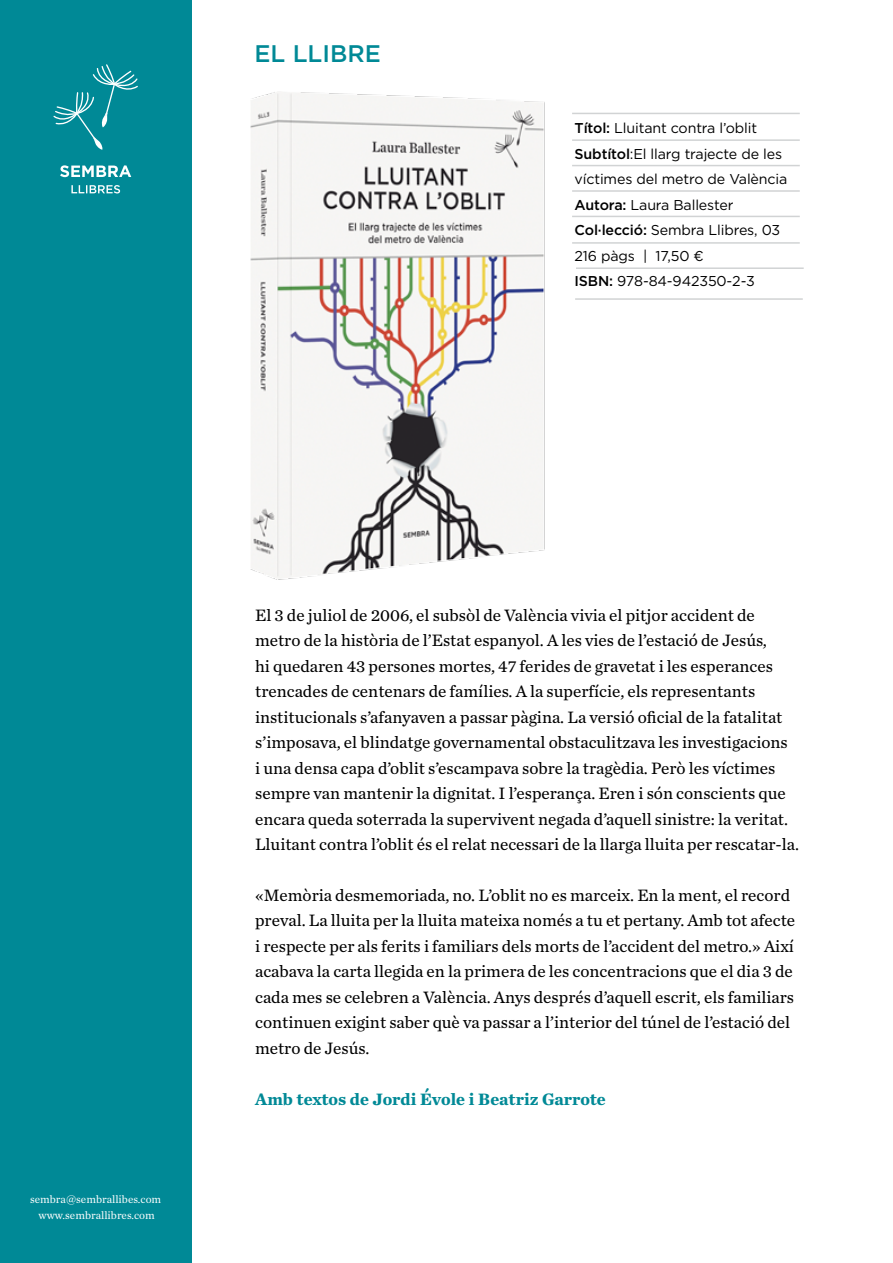
<style>
.page{position:relative;width:893px;height:1263px;background:#fff}
.page>*{position:absolute;margin:0;border:0;box-sizing:border-box;transform-origin:0 0}
.t1{font:500 24px "Gotham";color:#008996}
.t2{font:17.25px/25.5px "Chronicle Text G2";color:#000}
.t3{font:700 17.25px "Chronicle Text G2";color:#008996}
.t4{font:14.25px/25.5px "Gotham";letter-spacing:-.01em;color:#000}
.t5{font:11.25px/16.5px "Chronicle Text G1";color:#fff;text-align:center}
.s1{font-weight:500}
</style>
<div class="page">
<div style="left:0;top:0;width:191px;height:1263px;background:#008996"></div>
<svg style="left:71px;top:185px;width:49px;height:8px"></svg>
<svg style="left:60px;top:165px;width:71px;height:12px"></svg>
<svg style="left:53px;top:64px;width:85px;height:86px"></svg>
<img style="left:251px;top:92px;width:294px;height:488px">
<hr style="left:572px;top:113px;width:228px;height:1px;background:#d1d3d4">
<hr style="left:572px;top:139px;width:228px;height:2px;background:#d1d3d4">
<hr style="left:572px;top:165px;width:228px;height:1px;background:#d1d3d4">
<hr style="left:572px;top:190px;width:228px;height:2px;background:#d1d3d4">
<hr style="left:572px;top:216px;width:228px;height:1px;background:#d1d3d4">
<hr style="left:572px;top:242px;width:228px;height:2px;background:#d1d3d4">
<hr style="left:576px;top:267px;width:228px;height:2px;background:#d1d3d4">
<hr style="left:575px;top:298px;width:228px;height:2px;background:#d1d3d4">
<h1 class="t1" style="left:255px;top:40px;width:128px">EL LLIBRE</h1>
<p class="t4" style="left:575px;top:115px;width:214px"><span class="s1">Títol:</span> Lluitant contra l’oblit<br><span class="s1">Subtítol</span>:El llarg trajecte de les víctimes del metro de València<br><span class="s1">Autora:</span> Laura Ballester<br><span class="s1">Col·lecció:</span> Sembra Llibres, 03<br>216 pàgs | 17,50 ¤<br><span class="s1">ISBN:</span> 978-84-942350-2-3</p>
<p class="t5" style="left:30px;top:1190px;width:133px">sembra@sembrallibes.com www.sembrallibres.com</p>
<p class="t2" style="left:255px;top:601px;width:545px">El 3 de juliol de 2006, el subsòl de València vivia el pitjor accident de metro de la història de l’Estat espanyol. A les vies de l’estació de Jesús,<br>hi quedaren 43 persones mortes, 47 ferides de gravetat i les esperances trencades de centenars de famílies. A la superfície, els representants institucionals s’afanyaven a passar pàgina. La versió oficial de la fatalitat s’imposava, el blindatge governamental obstaculitzava les investigacions<br>i una densa capa d’oblit s’escampava sobre la tragèdia. Però les víctimes sempre van mantenir la dignitat. I l’esperança. Eren i són conscients que encara queda soterrada la supervivent negada d’aquell sinistre: la veritat.<br>Lluitant contra l’oblit és el relat necessari de la llarga lluita per rescatar-la.</p>
<p class="t2" style="left:255px;top:881px;width:542px">«Memòria desmemoriada, no. L’oblit no es marceix. En la ment, el record preval. La lluita per la lluita mateixa només a tu et pertany. Amb tot afecte i respecte per als ferits i familiars dels morts de l’accident del metro.» Així acabava la carta llegida en la primera de les concentracions que el dia 3 de cada mes se celebren a València. Anys després d’aquell escrit, els familiars continuen exigint saber què va passar a l’interior del túnel de l’estació del metro de Jesús.</p>
<p class="t3" style="left:255px;top:1085px;width:352px">Amb textos de Jordi Évole i Beatriz Garrote</p>
</div>
